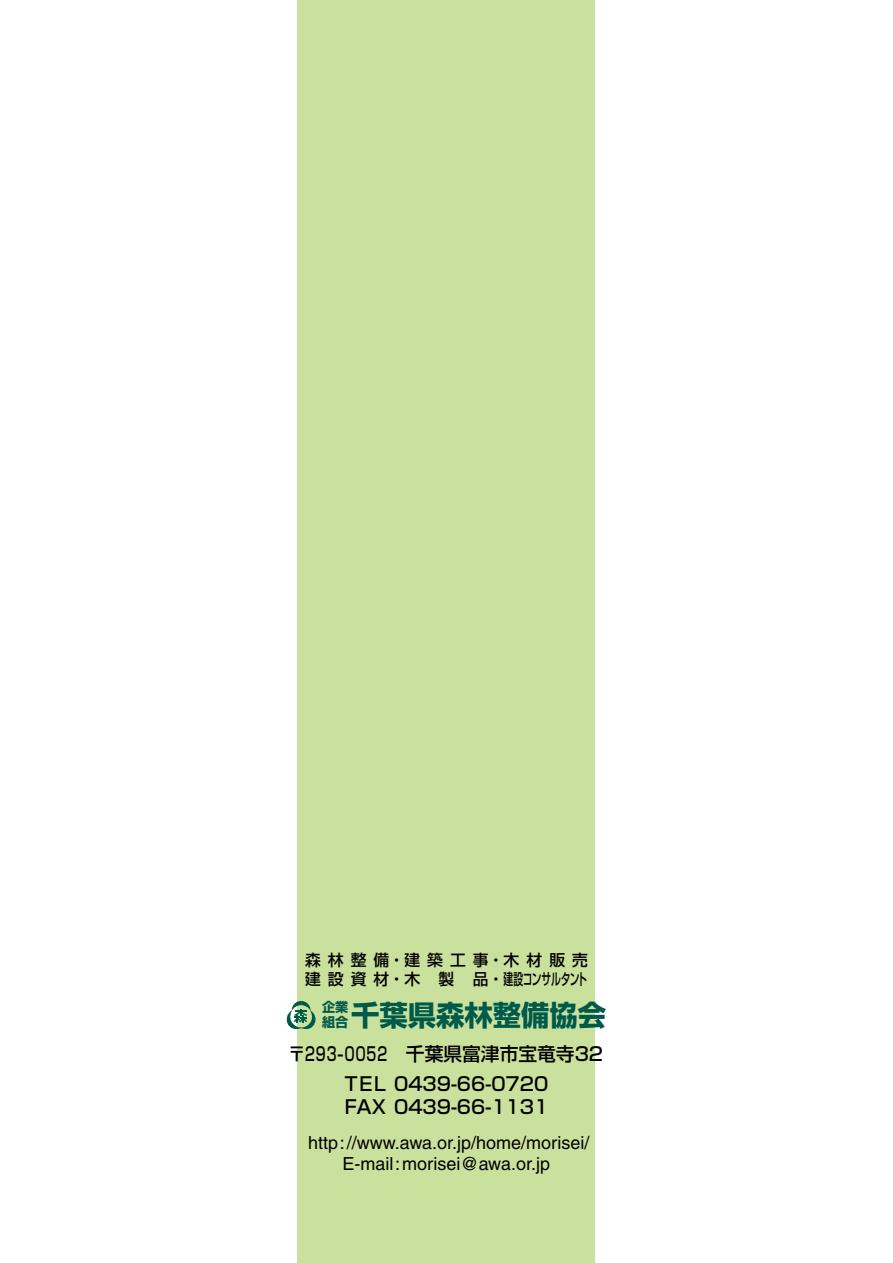
<style>
.page{position:relative;width:893px;height:1263px;background:#fff}
.page>*{position:absolute;margin:0;border:0;box-sizing:border-box;transform-origin:0 0}
.t1{font:700 28.35px "Shin Go Pro";color:#005a49}
.t2{font:500 18.75px/22.5px "Shin Go Pro";color:#000}
.t3{font:18px/21.6px "Helvetica";color:#000;text-align:center}
.t4{font:500 15.75px/18.9px "Shin Go Pro";letter-spacing:.45em;color:#000}
.t5{font:700 13.2px "Shin Go Pro";color:#005a49}
.s1{font-size:13.2px}
</style>
<div class="page">
<div style="left:298px;top:0;width:297px;height:1263px;background:#cae19d"></div>
<svg style="left:286px;top:1001px;width:30px;height:32px"></svg>
<p class="t4" style="left:305px;top:949px;width:284px">森林整備・建築工事・木材販売建設資材・木　製　品・建設コンサルタント</p>
<h1 class="t1" style="left:322px;top:992px;width:286px"><span class="s1">組合</span>千葉県森林整備協会</h1>
<p class="t5" style="left:322px;top:997px;width:28px">企業</p>
<p class="t2" style="left:287px;top:1040px;width:317px">〒２９３-００５２　千葉県富津市宝竜寺32</p>
<p class="t2" style="left:345px;top:1070px;width:205px">TEL 0439-66-0720<br>FAX 0439-66-1131</p>
<p class="t3" style="left:308px;top:1131px;width:283px">http://www.awa.or.jp/home/morisei/<br>E-mail:morisei@awa.or.jp</p>
</div>
